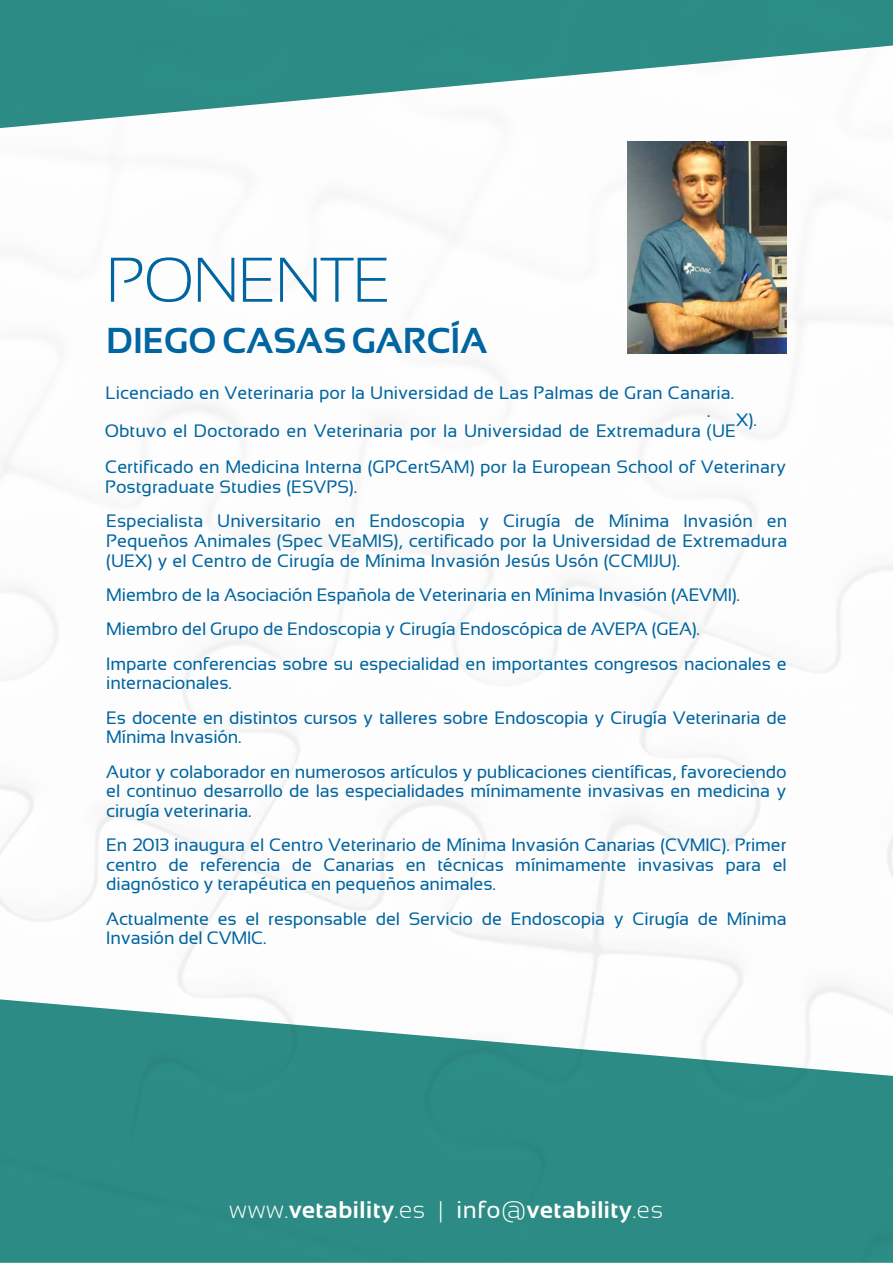
<style>
.page{position:relative;width:893px;height:1263px;background:#fff}
.page>*{position:absolute;margin:0;border:0;box-sizing:border-box;transform-origin:0 0}
.t1{font:300 63px "Sansation";letter-spacing:-.01em;color:#0065a1}
.t2{font:700 36px "Sansation";letter-spacing:-.01em;color:#0065a1}
.t3{font:700 24px "Sansation";letter-spacing:.025em;color:#fff}
.t4{font:18px/19.5px "Sansation";letter-spacing:-.01em;color:#0065a1}
.t5{font:16.5px "Helvetica";color:#0065a1}
.s1{font-family:"Helvetica"}
.s2{font-weight:300}
.s3{font-weight:400}
</style>
<div class="page">
<svg style="left:0;top:999px;width:893px;height:264px;background:#4a9c96"></svg>
<svg style="left:0;top:0;width:893px;height:128px;fill:#2c8c85"></svg>
<img style="left:627px;top:141px;width:160px;height:213px">
<h1 class="t1" style="left:106px;top:245px;width:286px">PONENTE</h1>
<h2 class="t2" style="left:106px;top:320px;width:383px">DIEGO CASAS GARCÍA</h2>
<p class="t4" style="left:106px;top:383px;width:628px">Licenciado en Veterinaria por la Universidad de Las Palmas de Gran Canaria.</p>
<p class="t4" style="left:736px;top:410px;width:22px">89.</p>
<p class="t5" style="left:706px;top:404px;width:6px">.</p>
<p class="t4" style="left:105px;top:420px;width:632px">!"#$%&amp; '( )&amp;*#&amp;+,-&amp; '. /'#'+0.,+0, 1&amp;+ (, 2.0%'+30-,- -' 45#+'6,-$+, <span class="s1">(</span>24</p>
<p class="t4" style="left:105px;top:457px;width:681px">Certificado en Medicina Interna (GPCertSAM) por la European School of Veterinary<br>Postgraduate Studies (ESVPS).</p>
<p class="t4" style="left:106px;top:511px;width:682px;text-align:justify">Especialista Universitario en Endoscopia y Cirugía de Mínima Invasión en Pequeños Animales (Spec VEaMIS), certificado por la Universidad de Extremadura (UEX) y el Centro de Cirugía de Mínima Invasión Jesús Usón (CCMIJU).</p>
<p class="t4" style="left:106px;top:577px;width:682px;line-height:34.5px">Miembro de la Asociación Española de Veterinaria en Mínima Invasión (AEVMI).<br>Miembro del Grupo de Endoscopia y Cirugía Endoscópica de AVEPA (GEA).<br>Imparte conferencias sobre su especialidad en importantes congresos nacionales e</p>
<p class="t4" style="left:106px;top:666px;width:682px;line-height:34.5px">internacionales.<br>Es docente en distintos cursos y talleres sobre Endoscopia y Cirugía Veterinaria de</p>
<p class="t4" style="left:106px;top:720px;width:682px;line-height:34.5px">Mínima Invasión.<br>Autor y colaborador en numerosos artículos y publicaciones científicas, favoreciendo</p>
<p class="t4" style="left:106px;top:781px;width:682px">el continuo desarrollo de las especialidades mínimamente invasivas en medicina y cirugía veterinaria.</p>
<p class="t4" style="left:106px;top:835px;width:682px;text-align:justify">En 2013 inaugura el Centro Veterinario de Mínima Invasión Canarias (CVMIC). Primer centro de referencia de Canarias en técnicas mínimamente invasivas para el diagnóstico y terapéutica en pequeños animales.</p>
<p class="t4" style="left:106px;top:909px;width:682px">Actualmente es el responsable del Servicio de Endoscopia y Cirugía de Mínima<br>Invasión del CVMIC.</p>
<h3 class="t3" style="left:229px;top:1197px;width:435px"><span class="s2">www.</span>vetability<span class="s2">.es |</span> <span class="s3">info</span><span class="s2">@</span>vetability<span class="s2">.es</span></h3>
</div>
